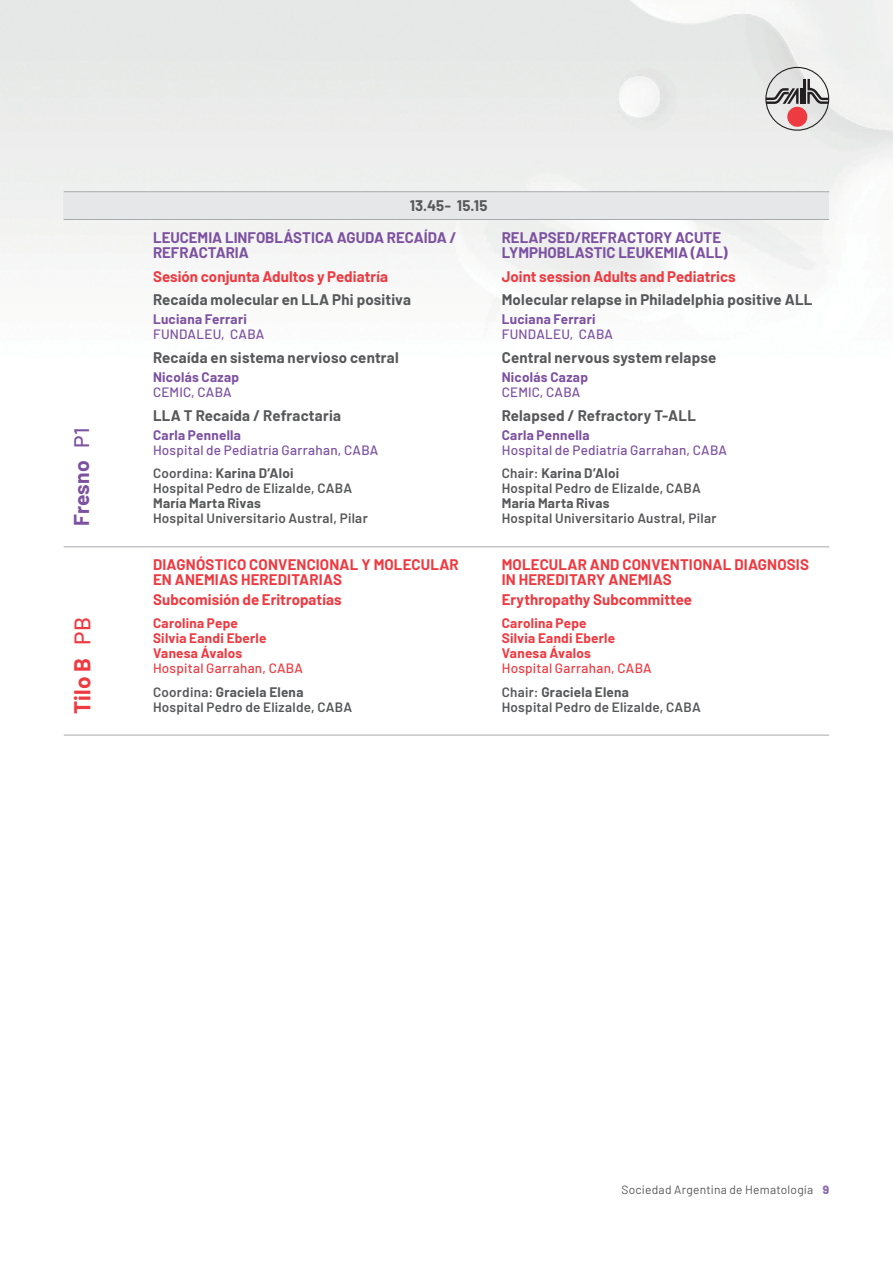
<style>
.page{position:relative;width:893px;height:1263px;background:#fff}
.page>*{position:absolute;margin:0;border:0;box-sizing:border-box;transform-origin:0 0}
.t1{font:700 22.5px "Barlow";color:#ee3a41}
.t2{font:700 21px "Barlow";color:#7c51a1}
.t3{font:700 15px/15px "Barlow";letter-spacing:.005em;color:#ee3a41}
.t4{font:700 15px "Barlow";letter-spacing:.015em;color:#57585a}
.t5{font:700 15px/15px "Barlow";color:#7c51a1}
.t6{font:600 13.5px "Barlow";letter-spacing:.02em;color:#57585a}
.t7{font:500 13.5px/23.5px "Barlow";letter-spacing:.015em;color:#7c51a1}
.t8{font:500 13.5px/23.5px "Barlow";letter-spacing:.02em;color:#ee3a41}
.t9{font:700 13.5px/15px "Barlow";letter-spacing:.02em;color:#ee3a41}
.t10{font:700 13.5px "Barlow";letter-spacing:.02em;color:#7c51a1}
.t11{font:700 13.5px "Barlow";letter-spacing:.02em;color:#57585a}
.t12{font:12px "Barlow";letter-spacing:.02em;color:#57585a}
.s1{font-weight:500}
.s2{font-weight:600;color:#57585a}
.s3{font-weight:700;color:#57585a}
.s4{font-weight:800;color:#8f6daf}
</style>
<div class="page">
<svg style="left:765px;top:67px;width:64px;height:64px;background:#c3b6b6"></svg>
<div style="left:64px;top:192px;width:765px;height:27px;background:#e6e7e9"></div>
<hr style="left:64px;top:191px;width:85px;height:1px;background:#a8a9ad">
<hr style="left:149px;top:191px;width:340px;height:1px;background:#a8a9ad">
<hr style="left:489px;top:191px;width:340px;height:1px;background:#a8a9ad">
<hr style="left:64px;top:219px;width:85px;height:1px;background:#a8a9ad">
<hr style="left:149px;top:219px;width:340px;height:1px;background:#a8a9ad">
<hr style="left:489px;top:219px;width:340px;height:1px;background:#a8a9ad">
<hr style="left:64px;top:546px;width:85px;height:1px;background:#a8a9ad">
<hr style="left:149px;top:546px;width:340px;height:1px;background:#a8a9ad">
<hr style="left:489px;top:546px;width:340px;height:1px;background:#a8a9ad">
<hr style="left:64px;top:735px;width:85px;height:1px;background:#a8a9ad">
<hr style="left:149px;top:735px;width:340px;height:1px;background:#a8a9ad">
<hr style="left:489px;top:735px;width:340px;height:1px;background:#a8a9ad">
<h2 class="t2" style="left:66px;top:525px;width:99px;rotate:-90deg">Fresno <span class="s1">P1</span></h2>
<h1 class="t1" style="left:66px;top:714px;width:98px;rotate:-90deg">Tilo B <span class="s1">PB</span></h1>
<p class="t4" style="left:410px;top:194px;width:79px">13.45- 15.15</p>
<p class="t5" style="left:153px;top:229px;width:305px">LEUCEMIA LINFOBLÁSTICA AGUDA RECAÍDA /<br>REFRACTARIA</p>
<p class="t3" style="left:153px;top:267px;width:236px">Sesión conjunta Adultos y Pediatría</p>
<p class="t4" style="left:153px;top:288px;width:259px">Recaída molecular en LLA Phi positiva</p>
<p class="t10" style="left:153px;top:309px;width:95px">Luciana Ferrari</p>
<p class="t7" style="left:153px;top:322px;width:113px">FUNDALEU, CABA</p>
<p class="t4" style="left:153px;top:346px;width:247px">Recaída en sistema nervioso central</p>
<p class="t10" style="left:153px;top:367px;width:88px">Nicolás Cazap</p>
<p class="t7" style="left:153px;top:379px;width:80px">CEMIC, CABA</p>
<p class="t4" style="left:153px;top:404px;width:189px">LLA T Recaída / Refractaria</p>
<p class="t10" style="left:153px;top:425px;width:89px">Carla Pennella</p>
<p class="t7" style="left:153px;top:437px;width:227px">Hospital de Pediatría Garrahan, CABA<br><span class="s2">Coordina:</span> <span class="s3">Karina D’Aloi</span></p>
<p class="t6" style="left:153px;top:478px;width:200px">Hospital Pedro de Elizalde, CABA</p>
<p class="t11" style="left:153px;top:493px;width:109px">María Marta Rivas</p>
<p class="t6" style="left:153px;top:508px;width:216px">Hospital Universitario Austral, Pilar</p>
<p class="t3" style="left:153px;top:556px;width:307px">DIAGNÓSTICO CONVENCIONAL Y MOLECULAR<br>EN ANEMIAS HEREDITARIAS</p>
<p class="t3" style="left:153px;top:590px;width:190px">Subcomisión de Eritropatías</p>
<p class="t9" style="left:153px;top:615px;width:115px">Carolina Pepe<br>Silvia Eandi Eberle<br>Vanesa Ávalos</p>
<p class="t8" style="left:153px;top:655px;width:152px">Hospital Garrahan, CABA<br><span class="s2">Coordina:</span> <span class="s3">Graciela Elena</span></p>
<p class="t6" style="left:153px;top:697px;width:200px">Hospital Pedro de Elizalde, CABA</p>
<p class="t5" style="left:502px;top:229px;width:227px">RELAPSED/REFRACTORY ACUTE<br>LYMPHOBLASTIC LEUKEMIA (ALL)</p>
<p class="t3" style="left:502px;top:267px;width:235px">Joint session Adults and Pediatrics</p>
<p class="t4" style="left:502px;top:288px;width:312px">Molecular relapse in Philadelphia positive ALL</p>
<p class="t10" style="left:502px;top:309px;width:95px">Luciana Ferrari</p>
<p class="t7" style="left:502px;top:322px;width:113px">FUNDALEU, CABA</p>
<p class="t4" style="left:502px;top:346px;width:216px">Central nervous system relapse</p>
<p class="t10" style="left:502px;top:367px;width:88px">Nicolás Cazap</p>
<p class="t7" style="left:502px;top:379px;width:80px">CEMIC, CABA</p>
<p class="t4" style="left:502px;top:404px;width:196px">Relapsed / Refractory T-ALL</p>
<p class="t10" style="left:502px;top:425px;width:89px">Carla Pennella</p>
<p class="t7" style="left:502px;top:437px;width:227px">Hospital de Pediatría Garrahan, CABA<br><span class="s2">Chair:</span> <span class="s3">Karina D’Aloi</span></p>
<p class="t6" style="left:502px;top:478px;width:200px">Hospital Pedro de Elizalde, CABA</p>
<p class="t11" style="left:502px;top:493px;width:109px">María Marta Rivas</p>
<p class="t6" style="left:502px;top:508px;width:216px">Hospital Universitario Austral, Pilar</p>
<p class="t3" style="left:502px;top:556px;width:309px">MOLECULAR AND CONVENTIONAL DIAGNOSIS<br>IN HEREDITARY ANEMIAS</p>
<p class="t3" style="left:502px;top:590px;width:192px">Erythropathy Subcommittee</p>
<p class="t9" style="left:502px;top:615px;width:115px">Carolina Pepe<br>Silvia Eandi Eberle<br>Vanesa Ávalos</p>
<p class="t8" style="left:502px;top:655px;width:151px">Hospital Garrahan, CABA<br><span class="s2">Chair:</span> <span class="s3">Graciela Elena</span></p>
<p class="t6" style="left:502px;top:697px;width:200px">Hospital Pedro de Elizalde, CABA</p>
<p class="t12" style="left:621px;top:1181px;width:209px">Sociedad Argentina de Hematología <span class="s4">9</span></p>
</div>
